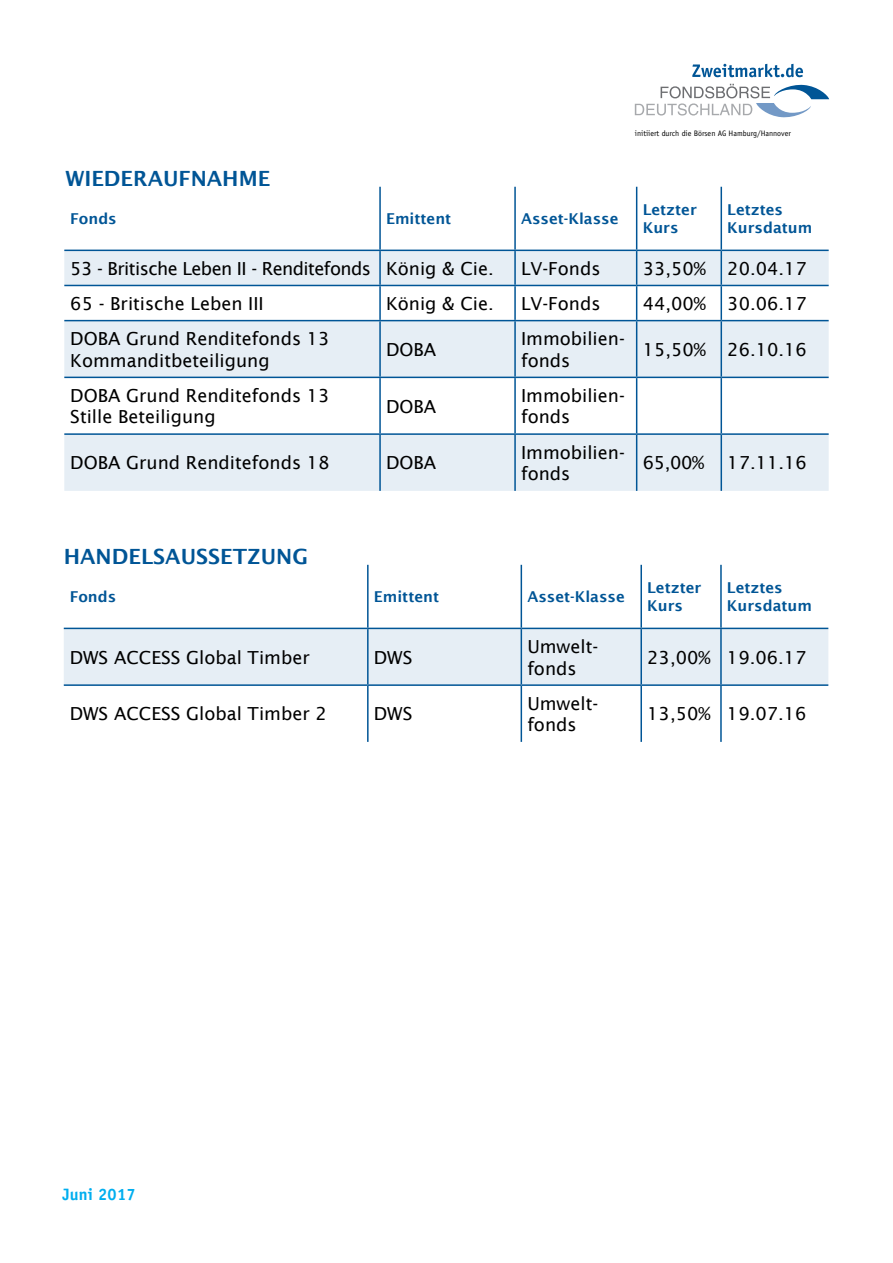
<style>
.page{position:relative;width:893px;height:1263px;background:#fff}
.page>*{position:absolute;margin:0;border:0;box-sizing:border-box;transform-origin:0 0}
.t1{font:600 21px "Lucida Sans";color:#005596}
.t2{font:18px/21.6px "Lucida Sans";color:#000}
.t3{font:18px "Lucida Sans";letter-spacing:-.03em;color:#000}
.t4{font:700 16.5px "Officina Sans";letter-spacing:.01em;color:#00aeef}
.t5{font:600 15px/18px "Lucida Sans";color:#005596}
.t6{font:7.95px "Officina Sans";color:#000}
</style>
<div class="page">
<svg style="left:635px;top:84px;width:194px;height:34px"></svg>
<svg style="left:692px;top:64px;width:111px;height:13px"></svg>
<svg style="left:64px;top:251px;width:765px;height:240px;fill:#e6eef5"></svg>
<hr style="left:720px;top:187px;width:2px;height:63px;background:#005596">
<hr style="left:720px;top:251px;width:2px;height:34px;background:#005596">
<hr style="left:720px;top:286px;width:2px;height:34px;background:#005596">
<hr style="left:720px;top:321px;width:2px;height:56px;background:#005596">
<hr style="left:720px;top:378px;width:2px;height:55px;background:#005596">
<hr style="left:720px;top:435px;width:2px;height:56px;background:#005596">
<hr style="left:379px;top:187px;width:2px;height:63px;background:#005596">
<hr style="left:514px;top:187px;width:2px;height:63px;background:#005596">
<hr style="left:636px;top:187px;width:1px;height:63px;background:#005596">
<hr style="left:64px;top:250px;width:316px;height:1px;background:#005596">
<hr style="left:380px;top:250px;width:135px;height:1px;background:#005596">
<hr style="left:515px;top:250px;width:122px;height:1px;background:#005596">
<hr style="left:637px;top:250px;width:84px;height:1px;background:#005596">
<hr style="left:721px;top:250px;width:108px;height:1px;background:#005596">
<hr style="left:379px;top:251px;width:2px;height:34px;background:#005596">
<hr style="left:514px;top:251px;width:2px;height:34px;background:#005596">
<hr style="left:636px;top:251px;width:1px;height:34px;background:#005596">
<hr style="left:64px;top:285px;width:316px;height:1px;background:#005596">
<hr style="left:380px;top:285px;width:135px;height:1px;background:#005596">
<hr style="left:379px;top:286px;width:2px;height:34px;background:#005596">
<hr style="left:515px;top:285px;width:122px;height:1px;background:#005596">
<hr style="left:514px;top:286px;width:2px;height:34px;background:#005596">
<hr style="left:637px;top:285px;width:84px;height:1px;background:#005596">
<hr style="left:636px;top:286px;width:1px;height:34px;background:#005596">
<hr style="left:721px;top:285px;width:108px;height:1px;background:#005596">
<hr style="left:64px;top:320px;width:316px;height:1px;background:#005596">
<hr style="left:380px;top:320px;width:135px;height:1px;background:#005596">
<hr style="left:379px;top:321px;width:2px;height:56px;background:#005596">
<hr style="left:515px;top:320px;width:122px;height:1px;background:#005596">
<hr style="left:514px;top:321px;width:2px;height:56px;background:#005596">
<hr style="left:637px;top:320px;width:84px;height:1px;background:#005596">
<hr style="left:636px;top:321px;width:1px;height:56px;background:#005596">
<hr style="left:721px;top:320px;width:108px;height:1px;background:#005596">
<hr style="left:64px;top:377px;width:316px;height:1px;background:#005596">
<hr style="left:380px;top:377px;width:135px;height:1px;background:#005596">
<hr style="left:379px;top:378px;width:2px;height:55px;background:#005596">
<hr style="left:515px;top:377px;width:122px;height:1px;background:#005596">
<hr style="left:514px;top:378px;width:2px;height:55px;background:#005596">
<hr style="left:637px;top:377px;width:84px;height:1px;background:#005596">
<hr style="left:636px;top:378px;width:1px;height:55px;background:#005596">
<hr style="left:721px;top:377px;width:108px;height:1px;background:#005596">
<hr style="left:64px;top:433px;width:316px;height:2px;background:#005596">
<hr style="left:380px;top:433px;width:135px;height:2px;background:#005596">
<hr style="left:379px;top:435px;width:2px;height:56px;background:#005596">
<hr style="left:515px;top:433px;width:122px;height:2px;background:#005596">
<hr style="left:514px;top:435px;width:2px;height:56px;background:#005596">
<hr style="left:637px;top:433px;width:84px;height:2px;background:#005596">
<hr style="left:636px;top:435px;width:1px;height:56px;background:#005596">
<hr style="left:721px;top:433px;width:108px;height:2px;background:#005596">
<div style="left:64px;top:629px;width:764px;height:55px;background:#e6eef5"></div>
<hr style="left:720px;top:565px;width:2px;height:63px;background:#005596">
<hr style="left:720px;top:629px;width:2px;height:55px;background:#005596">
<hr style="left:720px;top:686px;width:2px;height:56px;background:#005596">
<hr style="left:367px;top:565px;width:2px;height:63px;background:#005596">
<hr style="left:521px;top:565px;width:1px;height:63px;background:#005596">
<hr style="left:640px;top:565px;width:2px;height:63px;background:#005596">
<hr style="left:64px;top:628px;width:304px;height:1px;background:#005596">
<hr style="left:368px;top:628px;width:153px;height:1px;background:#005596">
<hr style="left:521px;top:628px;width:120px;height:1px;background:#005596">
<hr style="left:641px;top:628px;width:80px;height:1px;background:#005596">
<hr style="left:721px;top:628px;width:107px;height:1px;background:#005596">
<hr style="left:367px;top:629px;width:2px;height:55px;background:#005596">
<hr style="left:521px;top:629px;width:1px;height:55px;background:#005596">
<hr style="left:640px;top:629px;width:2px;height:55px;background:#005596">
<hr style="left:64px;top:684px;width:304px;height:2px;background:#005596">
<hr style="left:368px;top:684px;width:153px;height:2px;background:#005596">
<hr style="left:367px;top:686px;width:2px;height:56px;background:#005596">
<hr style="left:521px;top:684px;width:120px;height:2px;background:#005596">
<hr style="left:521px;top:686px;width:1px;height:56px;background:#005596">
<hr style="left:641px;top:684px;width:80px;height:2px;background:#005596">
<hr style="left:640px;top:686px;width:2px;height:56px;background:#005596">
<hr style="left:721px;top:684px;width:107px;height:2px;background:#005596">
<p class="t6" style="left:635px;top:128px;width:158px">initiiert durch die Börsen AG Hamburg/Hannover</p>
<p class="t1" style="left:65px;top:167px;width:206px">WIEDERAUFNAHME</p>
<p class="t5" style="left:70px;top:210px;width:48px">Fonds</p>
<p class="t5" style="left:386px;top:210px;width:67px">Emittent</p>
<p class="t5" style="left:521px;top:210px;width:99px">Asset-Klasse</p>
<p class="t5" style="left:643px;top:201px;width:56px">Letzter<br>Kurs</p>
<p class="t5" style="left:727px;top:201px;width:87px">Letztes<br>Kursdatum</p>
<p class="t3" style="left:70px;top:258px;width:425px">53 - Britische Leben II - Renditefonds König &amp; Cie.</p>
<p class="t2" style="left:521px;top:258px;width:81px">LV-Fonds</p>
<p class="t2" style="left:643px;top:258px;width:166px">33,50% 20.04.17</p>
<p class="t2" style="left:70px;top:293px;width:195px">65 - Britische Leben III</p>
<p class="t2" style="left:386px;top:293px;width:109px">König &amp; Cie.</p>
<p class="t2" style="left:521px;top:293px;width:81px">LV-Fonds</p>
<p class="t2" style="left:643px;top:293px;width:166px">44,00% 30.06.17</p>
<p class="t2" style="left:70px;top:328px;width:261px">DOBA Grund Renditefonds 13<br>Kommanditbeteiligung</p>
<p class="t2" style="left:386px;top:339px;width:52px">DOBA</p>
<p class="t2" style="left:521px;top:328px;width:105px">Immobilien&shy;fonds</p>
<p class="t2" style="left:643px;top:339px;width:166px">15,50% 26.10.16</p>
<p class="t2" style="left:70px;top:385px;width:261px">DOBA Grund Renditefonds 13<br>Stille Beteiligung</p>
<p class="t2" style="left:386px;top:395px;width:52px">DOBA</p>
<p class="t2" style="left:521px;top:385px;width:105px">Immobilien&shy;fonds</p>
<p class="t2" style="left:70px;top:452px;width:261px">DOBA Grund Renditefonds 18</p>
<p class="t2" style="left:386px;top:452px;width:52px">DOBA</p>
<p class="t2" style="left:521px;top:441px;width:105px">Immobilien&shy;fonds</p>
<p class="t2" style="left:643px;top:452px;width:63px">65,00%</p>
<p class="t2" style="left:727px;top:452px;width:81px">17.11.16</p>
<p class="t1" style="left:64px;top:544px;width:246px">HANDELSAUSSETZUNG</p>
<p class="t5" style="left:70px;top:588px;width:48px">Fonds</p>
<p class="t5" style="left:374px;top:588px;width:67px">Emittent</p>
<p class="t5" style="left:527px;top:588px;width:99px">Asset-Klasse</p>
<p class="t5" style="left:647px;top:579px;width:56px">Letzter<br>Kurs</p>
<p class="t5" style="left:727px;top:579px;width:87px">Letztes<br>Kursdatum</p>
<p class="t2" style="left:70px;top:646px;width:241px">DWS ACCESS Global Timber</p>
<p class="t2" style="left:374px;top:646px;width:40px">DWS</p>
<p class="t2" style="left:527px;top:636px;width:72px">Umwelt&shy;fonds</p>
<p class="t2" style="left:647px;top:646px;width:161px">23,00% 19.06.17</p>
<p class="t2" style="left:70px;top:703px;width:259px">DWS ACCESS Global Timber 2</p>
<p class="t2" style="left:374px;top:703px;width:40px">DWS</p>
<p class="t2" style="left:527px;top:692px;width:72px">Umwelt&shy;fonds</p>
<p class="t2" style="left:647px;top:703px;width:161px">13,50% 19.07.16</p>
<p class="t4" style="left:62px;top:1184px;width:75px">Juni 2017</p>
</div>
